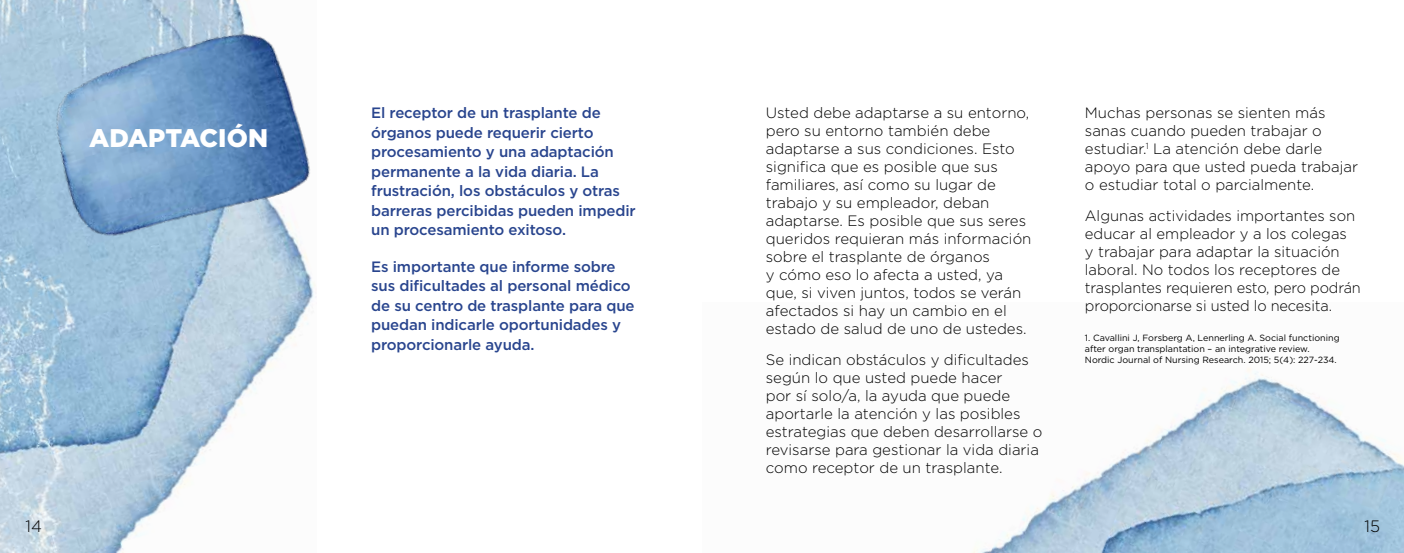
<style>
.page{position:relative;width:1404px;height:553px;background:#fff}
.page>*{position:absolute;margin:0;border:0;box-sizing:border-box;transform-origin:0 0}
.t1{font:900 25.5px "Gotham";letter-spacing:.005em;color:#fff}
.t2{font:300 16.5px "Gotham";color:#000}
.t3{font:300 15px/18px "Gotham";color:#000}
.t4{font:500 15px/19.5px "Gotham";letter-spacing:-.01em;color:#29458e}
.t5{font:9px/10.8px "Gotham";color:#000}
</style>
<div class="page">
<img style="left:0;top:0;width:316px;height:553px">
<img style="left:972px;top:368px;width:431px;height:185px">
<img style="left:29px;top:17px;width:287px;height:248px">
<h1 class="t1" style="left:89px;top:120px;width:180px">ADAPTACIÓN</h1>
<p class="t4" style="left:371px;top:103px;width:266px">El receptor de un trasplante de órganos puede requerir cierto procesamiento y una adaptación permanente a la vida diaria. La frustración, los obstáculos y otras barreras percibidas pueden impedir un procesamiento exitoso.</p>
<p class="t4" style="left:371px;top:257px;width:265px">Es importante que informe sobre sus dificultades al personal médico de su centro de trasplante para que puedan indicarle oportunidades y proporcionarle ayuda.</p>
<p class="t3" style="left:765px;top:104px;width:267px">Usted debe adaptarse a su entorno, pero su entorno también debe adaptarse a sus condiciones. Esto significa que es posible que sus familiares, así como su lugar de trabajo y su empleador, deban adaptarse. Es posible que sus seres queridos requieran más información sobre el trasplante de órganos<br>y cómo eso lo afecta a usted, ya que, si viven juntos, todos se verán afectados si hay un cambio en el estado de salud de uno de ustedes.</p>
<p class="t3" style="left:765px;top:350px;width:278px">Se indican obstáculos y dificultades según lo que usted puede hacer<br>por sí solo/a, la ayuda que puede aportarle la atención y las posibles estrategias que deben desarrollarse o revisarse para gestionar la vida diaria como receptor de un trasplante.</p>
<p class="t3" style="left:1084px;top:104px;width:275px">Muchas personas se sienten más sanas cuando pueden trabajar o estudiar.<sup>1</sup> La atención debe darle apoyo para que usted pueda trabajar o estudiar total o parcialmente.</p>
<p class="t3" style="left:1084px;top:206px;width:277px">Algunas actividades importantes son educar al empleador y a los colegas<br>y trabajar para adaptar la situación laboral. No todos los receptores de trasplantes requieren esto, pero podrán proporcionarse si usted lo necesita.</p>
<p class="t5" style="left:1084px;top:332px;width:256px">1. Cavallini J, Forsberg A, Lennerling A. Social functioning after organ transplantation – an integrative review.<br>Nordic Journal of Nursing Research. 2015; 5(4): 227-234.</p>
<p class="t2" style="left:26px;top:516px;width:18px">14</p>
<p class="t2" style="left:1364px;top:516px;width:17px">15</p>
</div>
